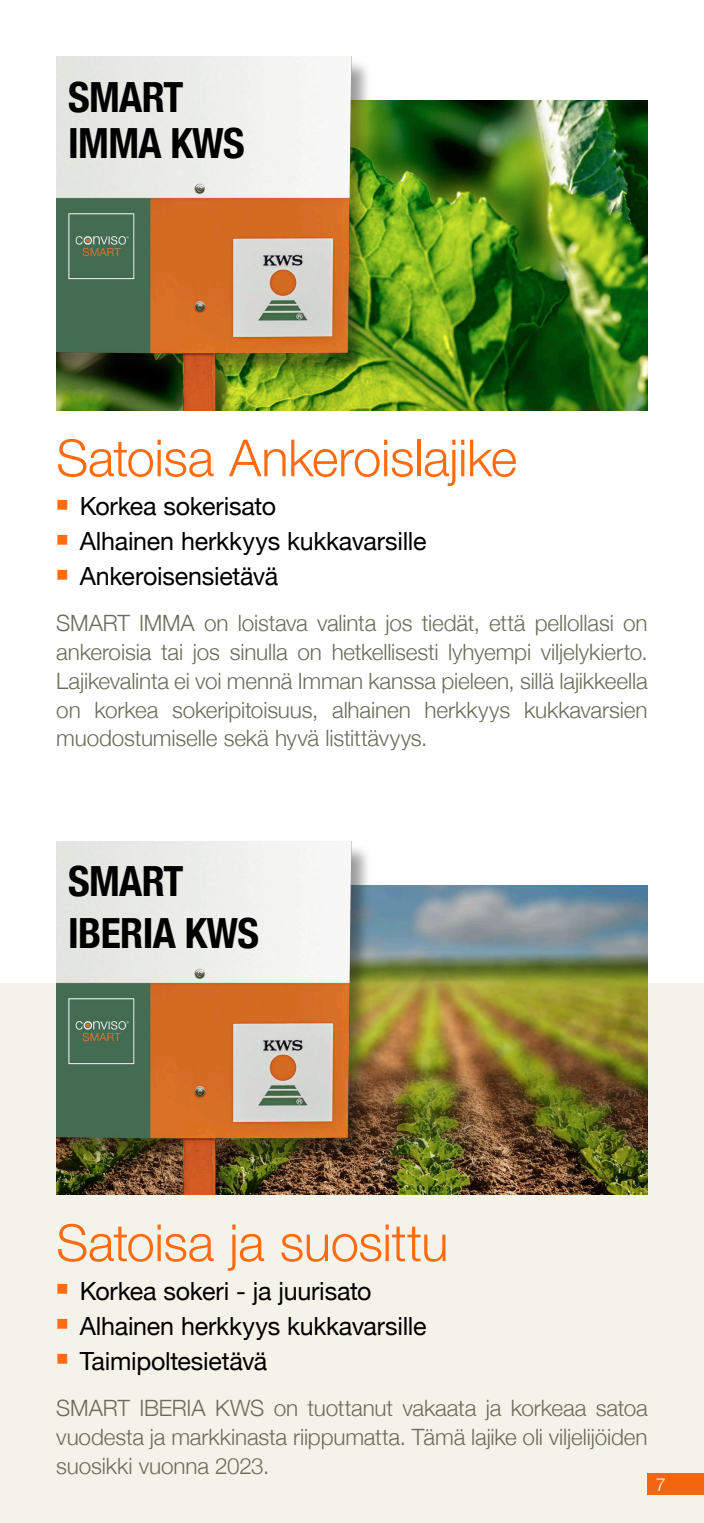
<style>
.page{position:relative;width:704px;height:1523px;background:#fff}
.page>*{position:absolute;margin:0;border:0;box-sizing:border-box;transform-origin:0 0}
.t1{font:300 51.25px "Helvetica Neue";letter-spacing:-.01em;color:#ff6b11}
.t2{font:700 condensed 41.56px/46.5px "Helvetica Neue";letter-spacing:-.015em;color:#000}
.t3{font:25px/35px "Helvetica Neue";letter-spacing:-.01em;color:#000}
.t4{font:300 22.5px/28.8px "Helvetica Neue";letter-spacing:-.01em;color:#6b6d5b;text-align:justify}
.t5{font:300 18.12px "Helvetica Neue";color:#fff}
</style>
<div class="page">
<div style="left:0;top:983px;width:703px;height:539px;background:#f4f3ea"></div>
<img style="left:376px;top:100px;width:271px;height:310px">
<img style="left:56px;top:56px;width:320px;height:354px">
<img style="left:376px;top:885px;width:271px;height:310px">
<img style="left:56px;top:841px;width:320px;height:354px">
<h2 class="t2" style="left:68px;top:71px;width:178px">SMART<br>IMMA KWS</h2>
<h1 class="t1" style="left:56px;top:417px;width:462px">Satoisa Ankeroislajike</h1>
<p class="t3" style="left:80px;top:490px;width:348px">Korkea sokerisato<br>Alhainen herkkyys kukkavarsille<br>Ankeroisensietävä</p>
<p class="t4" style="left:56px;top:607px;width:592px">SMART IMMA on loistava valinta jos tiedät, että pellollasi on ankeroisia tai jos sinulla on hetkellisesti lyhyempi viljelykierto.<br>Lajikevalinta ei voi mennä Imman kanssa pieleen, sillä lajikkeella on korkea sokeripitoisuus, alhainen herkkyys kukkavarsien muodostumiselle sekä hyvä listittävyys.</p>
<h2 class="t2" style="left:68px;top:853px;width:192px;line-height:51.4px">SMART<br>IBERIA KWS</h2>
<h1 class="t1" style="left:56px;top:1201px;width:393px">Satoisa ja suosittu</h1>
<p class="t3" style="left:80px;top:1274px;width:348px">Korkea sokeri - ja juurisato<br>Alhainen herkkyys kukkavarsille<br>Taimipoltesietävä</p>
<p class="t4" style="left:56px;top:1392px;width:592px">SMART IBERIA KWS on tuottanut vakaata ja korkeaa satoa vuodesta ja markkinasta riippumatta. Tämä lajike oli viljelijöiden suosikki vuonna 2023.</p>
<p class="t5" style="left:655px;top:1469px;width:12px">7</p>
</div>
